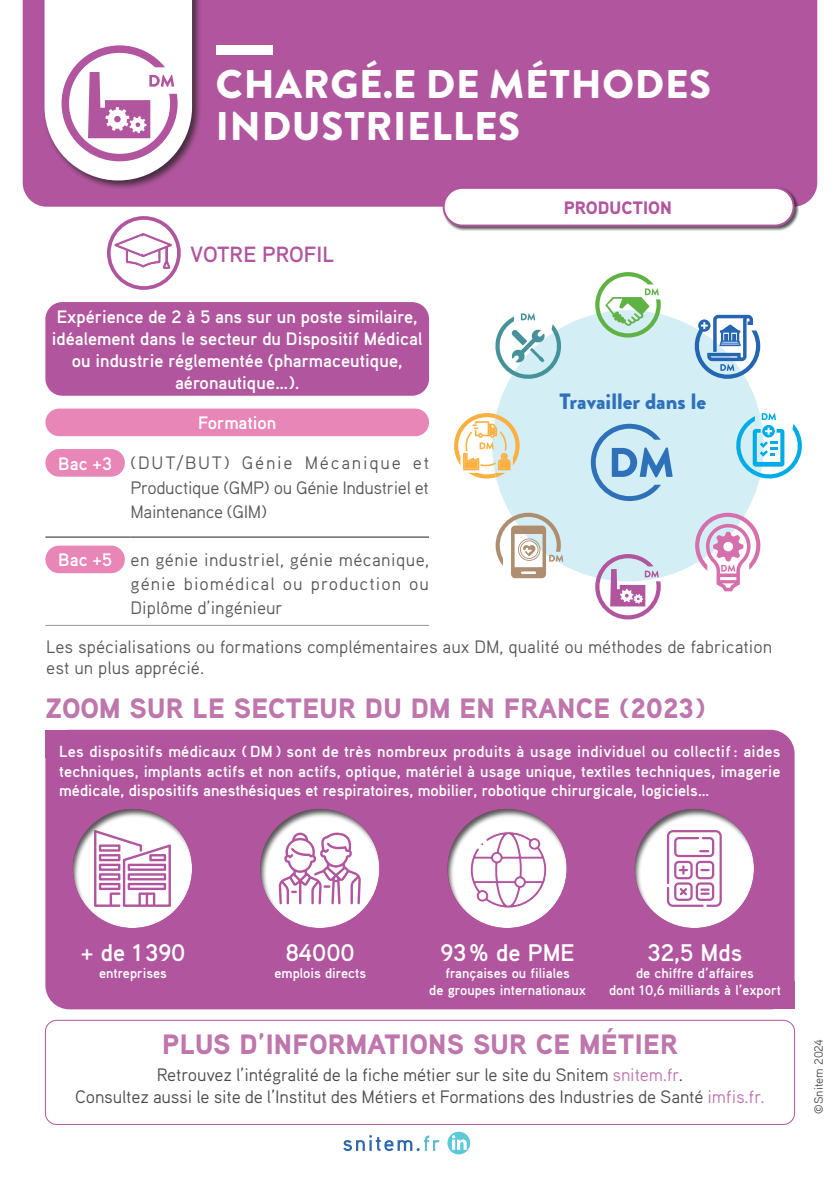
<style>
.page{position:relative;width:840px;height:1191px;background:#fff}
.page>*{position:absolute;margin:0;border:0;box-sizing:border-box;transform-origin:0 0}
.TITRE{font:900 40px/42px "Brandon Grotesque";letter-spacing:.02em;color:#fff}
.inter{font:900 28px "Aaux Pro";letter-spacing:.01em;color:#be76ad}
.body{font:700 24px "Aaux Pro";color:#fff}
.t1{font:900 22.2px "Brandon Grotesque";color:#2f71b9}
.Intertitre{font:700 22px "Aaux Pro";color:#b1569e}
.Texte_courant{font:18px/24px "Aaux Pro";color:#57585a;text-align:justify}
.Texte_courant-2{font:700 18px/22px "Aaux Pro";color:#fff;text-align:center}
.body-2{font:18px/21.6px "Aaux Pro";letter-spacing:-.01em;color:#4b4c4d;text-align:center}
.Texte_courant-3{font:900 18px "Aaux Pro";color:#b1569e}
.body-3{font:700 16px/19.2px "Aaux Pro";color:#fff;text-align:justify}
.body-4{font:700 14px/16.8px "Aaux Pro";color:#fff;text-align:center}
.body-5{font:12px "Aaux Pro";color:#4b4c4d}
.s1{color:#be76ad}
</style>
<div class="page">
<div style="left:107px;top:216px;width:74px;height:74px;border:4px solid #b1569e;border-radius:50%"></div>
<svg style="left:114px;top:232px;width:58px;height:38px"></svg>
<div style="left:165px;top:246px;width:3px;height:17px;border:1px solid #b1569e"></div>
<hr style="left:45px;top:625px;width:85px;height:1px;background:#939598">
<hr style="left:130px;top:625px;width:299px;height:1px;background:#939598">
<hr style="left:45px;top:536px;width:85px;height:1px;background:#231f20">
<hr style="left:130px;top:536px;width:299px;height:1px;background:#231f20">
<div style="left:45px;top:302px;width:384px;height:94px;background:#b1569e;border-radius:17px"></div>
<div style="left:45px;top:408px;width:384px;height:28px;background:#e786b7;border-radius:14px"></div>
<div style="left:45px;top:449px;width:80px;height:28px;background:#e786b7;border-radius:14px"></div>
<div style="left:45px;top:545px;width:80px;height:28px;background:#e786b7;border-radius:14px"></div>
<div style="left:23px;top:0;width:793px;height:207px;background:#b1569e"></div>
<div style="left:42px;top:0;width:160px;height:190px;background:#231f20;opacity:.75"></div>
<svg style="left:44px;top:0;width:148px;height:180px"></svg>
<div style="left:442px;top:186px;width:356px;height:45px;background:#231f20;opacity:.75"></div>
<div style="left:443px;top:188px;width:350px;height:37px;background:#fff;border-radius:19px"></div>
<div style="left:442px;top:187px;width:352px;height:39px;border:2px solid #b1569e;border-radius:19px"></div>
<div style="left:45px;top:729px;width:28px;height:28px;background:#b1569e"></div>
<div style="left:45px;top:729px;width:749px;height:280px;background:#b1569e;border-radius:24px"></div>
<div style="left:766px;top:981px;width:28px;height:28px;background:#b1569e"></div>
<svg style="left:343px;top:1135px;width:96px;height:16px"></svg>
<svg style="left:447px;top:1131px;width:23px;height:23px"></svg>
<svg style="left:451px;top:1135px;width:15px;height:14px"></svg>
<div style="left:45px;top:1019px;width:749px;height:106px;border:1px solid #b1569e;border-radius:11px"></div>
<div style="left:492px;top:310px;width:271px;height:271px;background:#d3eef5;border-radius:50%"></div>
<svg style="left:590px;top:424px;width:82px;height:77px"></svg>
<svg style="left:595px;top:272px;width:65px;height:65px"></svg>
<svg style="left:495px;top:512px;width:68px;height:66px"></svg>
<svg style="left:736px;top:413px;width:65px;height:69px"></svg>
<svg style="left:694px;top:512px;width:66px;height:79px"></svg>
<svg style="left:694px;top:315px;width:65px;height:64px"></svg>
<svg style="left:595px;top:554px;width:65px;height:65px"></svg>
<svg style="left:495px;top:313px;width:67px;height:69px"></svg>
<svg style="left:454px;top:413px;width:65px;height:65px"></svg>
<div style="left:72px;top:805px;width:122px;height:124px;background:#231f20;opacity:.75"></div>
<div style="left:259px;top:805px;width:122px;height:124px;background:#231f20;opacity:.75"></div>
<div style="left:446px;top:805px;width:122px;height:124px;background:#231f20;opacity:.75"></div>
<div style="left:633px;top:805px;width:122px;height:124px;background:#231f20;opacity:.75"></div>
<div style="left:215px;top:45px;width:57px;height:10px;background:#fff"></div>
<p class="TITRE" style="left:216px;top:64px;width:496px">CHARGÉ.E DE MÉTHODES<br>INDUSTRIELLES</p>
<p class="Intertitre" style="left:190px;top:240px;width:145px">VOTRE PROFIL</p>
<p class="Texte_courant-2" style="left:52px;top:305px;width:372px">Expérience de 2 à 5 ans sur un poste similaire, idéalement dans le secteur du Dispositif Médical ou industrie réglementée (pharmaceutique, aéronautique…).</p>
<p class="Texte_courant-2" style="left:198px;top:411px;width:80px">Formation</p>
<p class="Texte_courant-2" style="left:58px;top:452px;width:55px">Bac +3</p>
<p class="Texte_courant" style="left:130px;top:451px;width:300px">(DUT/BUT) Génie Mécanique et Productique (GMP) ou Génie Industriel et Maintenance (GIM)</p>
<p class="Texte_courant-2" style="left:58px;top:548px;width:55px">Bac +5</p>
<p class="Texte_courant" style="left:130px;top:547px;width:300px">en génie industriel, génie mécanique, génie biomédical ou production ou Diplôme d’ingénieur</p>
<p class="Texte_courant-3" style="left:563px;top:196px;width:110px">PRODUCTION</p>
<p class="t1" style="left:559px;top:386px;width:148px">Travailler dans le</p>
<p class="Texte_courant" style="left:46px;top:635px;width:727px;line-height:21.6px">Les spécialisations ou formations complémentaires aux DM, qualité ou méthodes de fabrication est un plus apprécié.</p>
<p class="inter" style="left:45px;top:690px;width:661px">ZOOM SUR LE SECTEUR DU DM EN FRANCE (2023)</p>
<p class="body-3" style="left:59px;top:741px;width:722px">Les dispositifs médicaux ( DM ) sont de très nombreux produits à usage individuel ou collectif : aides techniques, implants actifs et non actifs, optique, matériel à usage unique, textiles techniques, imagerie médicale, dispositifs anesthésiques et respiratoires, mobilier, robotique chirurgicale, logiciels…</p>
<p class="body" style="left:81px;top:937px;width:106px">+ de 1390</p>
<p class="body-4" style="left:99px;top:964px;width:69px">entreprises</p>
<p class="body" style="left:286px;top:937px;width:70px">84000</p>
<p class="body-4" style="left:274px;top:964px;width:93px">emplois directs</p>
<p class="body" style="left:440px;top:937px;width:136px">93% de PME</p>
<p class="body-4" style="left:429px;top:964px;width:158px">françaises ou filiales<br>de groupes internationaux</p>
<p class="body" style="left:647px;top:937px;width:96px">32,5 Mds</p>
<p class="body-4" style="left:608px;top:964px;width:173px">de chiffre d’affaires<br>dont 10,6 milliards à l’export</p>
<p class="inter" style="left:162px;top:1026px;width:517px">PLUS D’INFORMATIONS SUR CE MÉTIER</p>
<p class="body-2" style="left:75px;top:1063px;width:691px">Retrouvez l’intégralité de la fiche métier sur le site du Snitem <span class="s1">snitem.fr</span>.<br>Consultez aussi le site de l’Institut des Métiers et Formations des Industries de Santé <span class="s1">imfis.fr.</span></p>
<p class="body-5" style="left:810px;top:1113px;width:76px;rotate:-90deg">©Snitem 2024</p>
</div>
